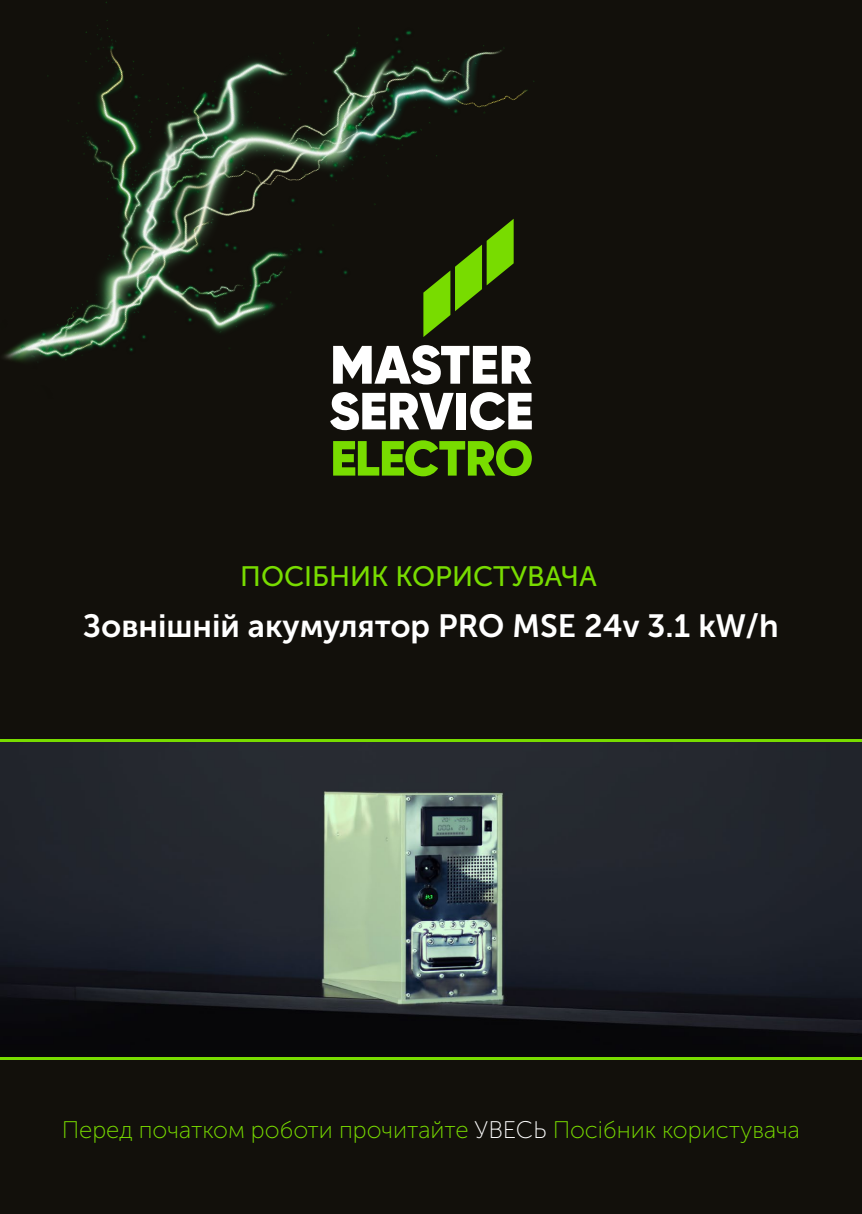
<style>
.page{position:relative;width:862px;height:1214px;background:#fff}
.page>*{position:absolute;margin:0;border:0;box-sizing:border-box;transform-origin:0 0}
.t1{font:32px "Museo Sans Cyrl 700";color:#fff}
.t2{font:28px "Museo Sans Cyrl 500";color:#78dc00}
.t3{font:24px "Museo Sans Cyrl 100";color:#78dc00}
.s1{color:#fff}
</style>
<div class="page">
<div style="left:0;top:0;width:862px;height:1213px;background:#12100b"></div>
<hr style="left:0;top:739px;width:862px;height:3px;background:#78dc00">
<svg style="left:0;top:1055px;width:862px;height:4px"></svg>
<img style="left:0;top:742px;width:862px;height:313px">
<img style="left:3px;top:1px;width:532px;height:476px">
<p class="t2" style="left:240px;top:561px;width:358px">ПОСІБНИК КОРИСТУВАЧА</p>
<h1 class="t1" style="left:83px;top:608px;width:697px">Зовнішній акумулятор PRO MSE 24v 3.1 kW/h</h1>
<p class="t3" style="left:62px;top:1116px;width:740px">Перед початком роботи прочитайте <span class="s1">УВЕСЬ</span> Посібник користувача</p>
</div>
